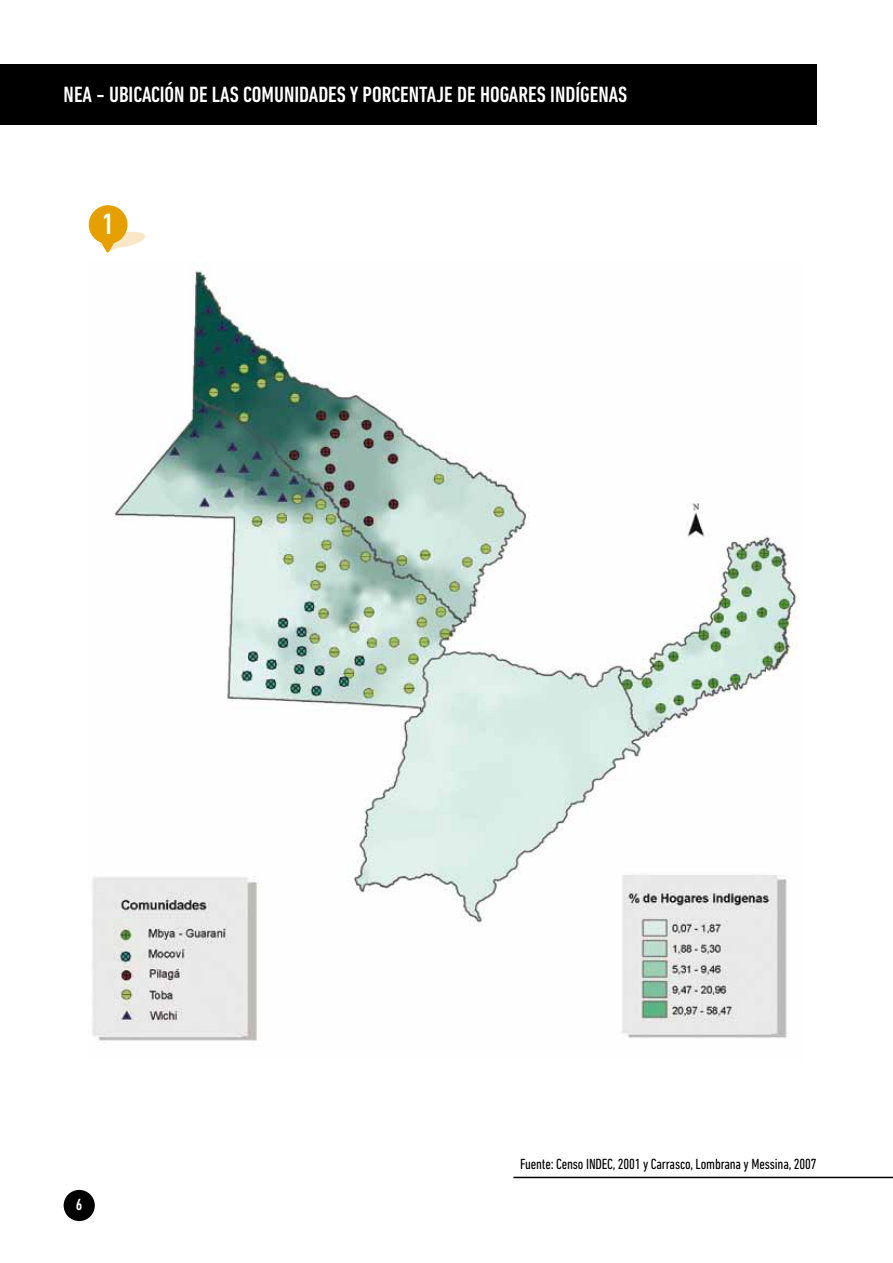
<style>
.page{position:relative;width:893px;height:1263px;background:#fff}
.page>*{position:absolute;margin:0;border:0;box-sizing:border-box;transform-origin:0 0}
.t1{font:500 condensed 30px "DIN Next LT Pro";color:#fff}
.t2{font:500 condensed 22.5px "DIN Next LT Pro";color:#fff}
.t3{font:500 condensed 16.5px "DIN Next LT Pro";color:#fff}
.t4{font:condensed 15px "DIN Next LT Pro";letter-spacing:-.01em;color:#000}
</style>
<div class="page">
<div style="left:64px;top:1190px;width:31px;height:31px;background:#000;border-radius:50%"></div>
<img style="left:92px;top:270px;width:705px;height:771px">
<svg style="left:89px;top:205px;width:56px;height:48px"></svg>
<div style="left:0;top:64px;width:816px;height:60px;background:#000"></div>
<hr style="left:513px;top:1177px;width:380px;height:1px;background:#000">
<p class="t2" style="left:64px;top:82px;width:565px">NEA - UBICACIÓN DE LAS COMUNIDADES Y PORCENTAJE DE HOGARES INDÍGENAS</p>
<h1 class="t1" style="left:102px;top:207px;width:13px">1</h1>
<p class="t3" style="left:76px;top:1195px;width:8px">6</p>
<p class="t4" style="left:520px;top:1155px;width:298px">Fuente: Censo INDEC, 2001 y Carrasco, Lombrana y Messina, 2007</p>
</div>
